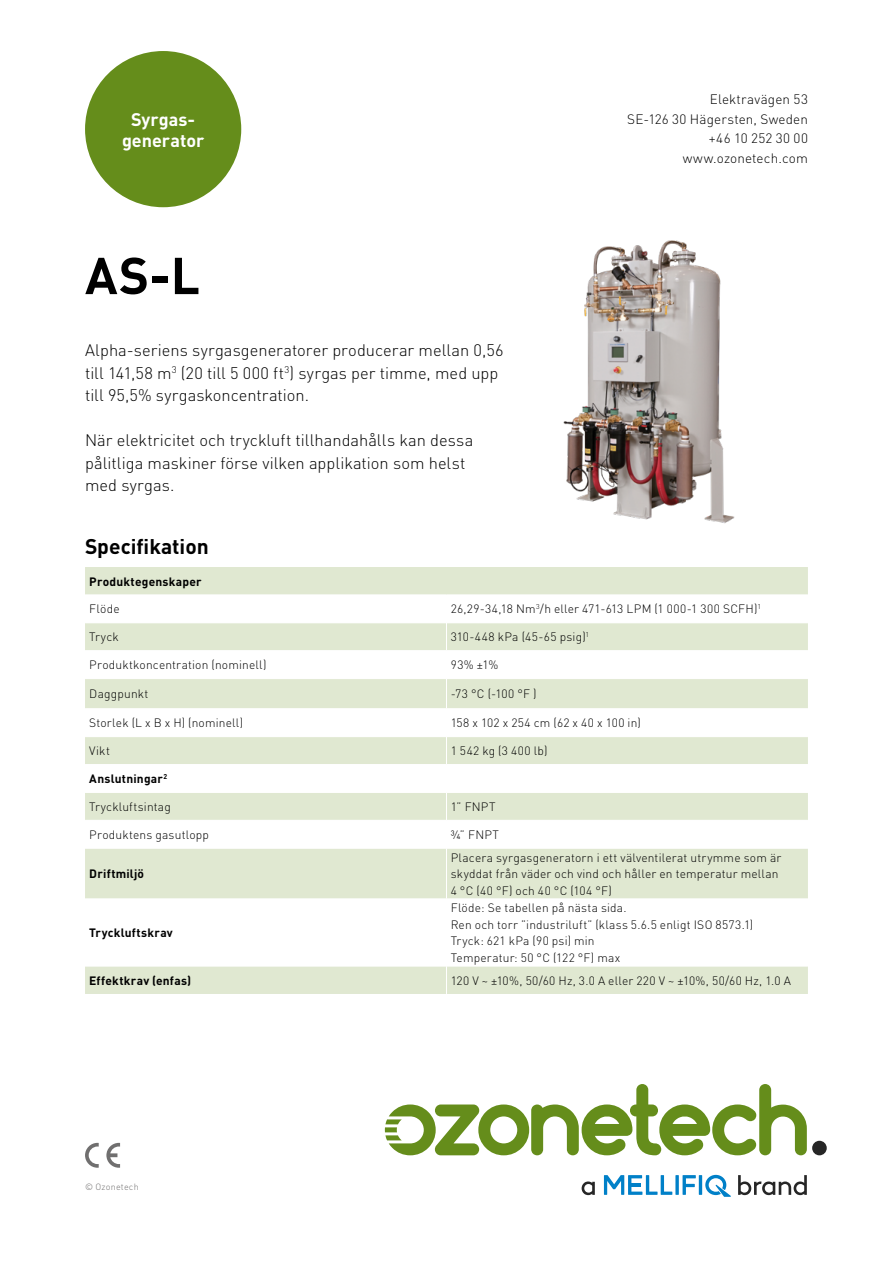
<style>
.page{position:relative;width:893px;height:1263px;background:#fff}
.page>*{position:absolute;margin:0;border:0;box-sizing:border-box;transform-origin:0 0}
.t1{font:700 51px "DINOT";color:#000}
.t2{font:700 21px "DINOT";color:#000}
.t3{font:700 18px/21px "DINOT";color:#fff;text-align:center}
.t4{font:300 16.5px/22.5px "DINOT";color:#000}
.t5{font:300 13.5px/19.5px "DINOT";letter-spacing:.01em;color:#000;text-align:right}
.t6{font:300 12px/16.5px "DINOT";letter-spacing:.015em;color:#000}
.t7{font:700 12px "DINOT";letter-spacing:.02em;color:#000}
.t8{font:300 12px "DINOT";letter-spacing:.035em;color:#000}
.t9{font:300 9px "DINOT";letter-spacing:.025em;color:#706f6f}
</style>
<div class="page">
<div style="left:85px;top:51px;width:156px;height:156px;background:#658d1b;border-radius:50%"></div>
<div style="left:812px;top:1141px;width:15px;height:14px;background:#262626;border-radius:50%"></div>
<svg style="left:385px;top:1084px;width:422px;height:71px"></svg>
<svg style="left:582px;top:1181px;width:13px;height:14px"></svg>
<svg style="left:738px;top:1175px;width:69px;height:20px"></svg>
<svg style="left:604px;top:1175px;width:127px;height:22px"></svg>
<svg style="left:85px;top:1143px;width:14px;height:25px"></svg>
<svg style="left:106px;top:1143px;width:14px;height:25px"></svg>
<img style="left:563px;top:240px;width:172px;height:284px">
<div style="left:85px;top:567px;width:723px;height:427px;background:#e0e8d1"></div>
<svg style="left:85px;top:596px;width:723px;height:370px"></svg>
<hr style="left:85px;top:595px;width:361px;height:1px;background:#fff">
<hr style="left:446px;top:595px;width:362px;height:1px;background:#fff">
<hr style="left:85px;top:622px;width:361px;height:1px;background:#fff">
<hr style="left:446px;top:622px;width:362px;height:1px;background:#fff">
<hr style="left:85px;top:650px;width:361px;height:1px;background:#fff">
<hr style="left:446px;top:650px;width:362px;height:1px;background:#fff">
<hr style="left:85px;top:678px;width:361px;height:1px;background:#fff">
<hr style="left:446px;top:678px;width:362px;height:1px;background:#fff">
<hr style="left:85px;top:708px;width:361px;height:1px;background:#fff">
<hr style="left:446px;top:708px;width:362px;height:1px;background:#fff">
<hr style="left:85px;top:736px;width:361px;height:1px;background:#fff">
<hr style="left:446px;top:736px;width:362px;height:1px;background:#fff">
<hr style="left:85px;top:764px;width:361px;height:1px;background:#fff">
<hr style="left:446px;top:764px;width:362px;height:1px;background:#fff">
<hr style="left:85px;top:792px;width:361px;height:1px;background:#fff">
<hr style="left:446px;top:792px;width:362px;height:1px;background:#fff">
<hr style="left:85px;top:820px;width:361px;height:1px;background:#fff">
<hr style="left:446px;top:820px;width:362px;height:1px;background:#fff">
<svg style="left:446px;top:596px;width:1px;height:252px"></svg>
<hr style="left:85px;top:848px;width:361px;height:1px;background:#fff">
<hr style="left:446px;top:848px;width:362px;height:1px;background:#fff">
<hr style="left:446px;top:848px;width:1px;height:51px;background:#fff">
<hr style="left:85px;top:899px;width:361px;height:1px;background:#fff">
<hr style="left:446px;top:899px;width:362px;height:1px;background:#fff">
<hr style="left:446px;top:899px;width:1px;height:67px;background:#fff">
<hr style="left:85px;top:966px;width:361px;height:1px;background:#fff">
<hr style="left:446px;top:966px;width:362px;height:1px;background:#fff">
<svg style="left:446px;top:967px;width:1px;height:27px"></svg>
<h3 class="t3" style="left:122px;top:108px;width:84px">Syrgas&shy;generator</h3>
<h1 class="t1" style="left:85px;top:242px;width:116px">AS-L</h1>
<h3 class="t4" style="left:85px;top:339px;width:420px">Alpha-seriens syrgasgeneratorer producerar mellan 0,56 till 141,58 m<sup>3</sup> (20 till 5 000 ft<sup>3</sup>) syrgas per timme, med upp till 95,5% syrgaskoncentration.</h3>
<h3 class="t4" style="left:85px;top:429px;width:390px">När elektricitet och tryckluft tillhandahålls kan dessa pålitliga maskiner förse vilken applikation som helst med syrgas.</h3>
<p class="t5" style="left:627px;top:90px;width:182px">Elektravägen 53<br>SE-126 30 Hägersten, Sweden +46 10 252 30 00 www.ozonetech.com</p>
<h2 class="t2" style="left:85px;top:533px;width:125px">Specifikation</h2>
<p class="t7" style="left:89px;top:573px;width:114px">Produktegenskaper</p>
<p class="t6" style="left:89px;top:601px;width:32px">Flöde</p>
<p class="t6" style="left:451px;top:601px;width:312px">26,29-34,18 Nm<sup>3</sup>/h eller 471-613 LPM (1 000-1 300 SCFH)<sup>1</sup></p>
<p class="t6" style="left:89px;top:629px;width:31px">Tryck</p>
<p class="t6" style="left:451px;top:629px;width:140px">310-448 kPa (45-65 psig)<sup>1</sup></p>
<p class="t6" style="left:89px;top:656px;width:179px">Produktkoncentration (nominell)</p>
<p class="t6" style="left:451px;top:656px;width:49px">93% ±1%</p>
<p class="t6" style="left:89px;top:685px;width:61px">Daggpunkt</p>
<p class="t6" style="left:451px;top:685px;width:87px">-73 °C (-100 °F )</p>
<p class="t6" style="left:89px;top:714px;width:155px">Storlek (L x B x H) (nominell)</p>
<p class="t6" style="left:451px;top:714px;width:192px">158 x 102 x 254 cm (62 x 40 x 100 in)</p>
<p class="t6" style="left:89px;top:742px;width:22px">Vikt</p>
<p class="t8" style="left:451px;top:743px;width:98px">1 542 kg (3 400 lb)</p>
<p class="t7" style="left:89px;top:771px;width:79px">Anslutningar<sup>2</sup></p>
<p class="t6" style="left:89px;top:798px;width:83px">Tryckluftsintag</p>
<p class="t6" style="left:451px;top:798px;width:46px">1” FNPT</p>
<p class="t6" style="left:89px;top:826px;width:121px">Produktens gasutlopp</p>
<p class="t6" style="left:451px;top:826px;width:50px">¾” FNPT</p>
<p class="t7" style="left:89px;top:866px;width:56px">Driftmiljö</p>
<p class="t6" style="left:451px;top:849px;width:332px">Placera syrgasgeneratorn i ett välventilerat utrymme som är skyddat från väder och vind och håller en temperatur mellan<br>4 °C (40 °F) och 40 °C (104 °F)</p>
<p class="t7" style="left:89px;top:925px;width:85px">Tryckluftskrav</p>
<p class="t6" style="left:451px;top:900px;width:304px">Flöde: Se tabellen på nästa sida.<br>Ren och torr ”industriluft” (klass 5.6.5 enligt ISO 8573.1)<br>Tryck: 621 kPa (90 psi) min<br>Temperatur: 50 °C (122 °F) max</p>
<p class="t7" style="left:89px;top:972px;width:103px">Effektkrav (enfas)</p>
<p class="t6" style="left:451px;top:972px;width:342px">120 V ~ ±10%, 50/60 Hz, 3.0 A eller 220 V ~ ±10%, 50/60 Hz, 1.0 A</p>
<p class="t9" style="left:85px;top:1181px;width:55px">© Ozonetech</p>
</div>
